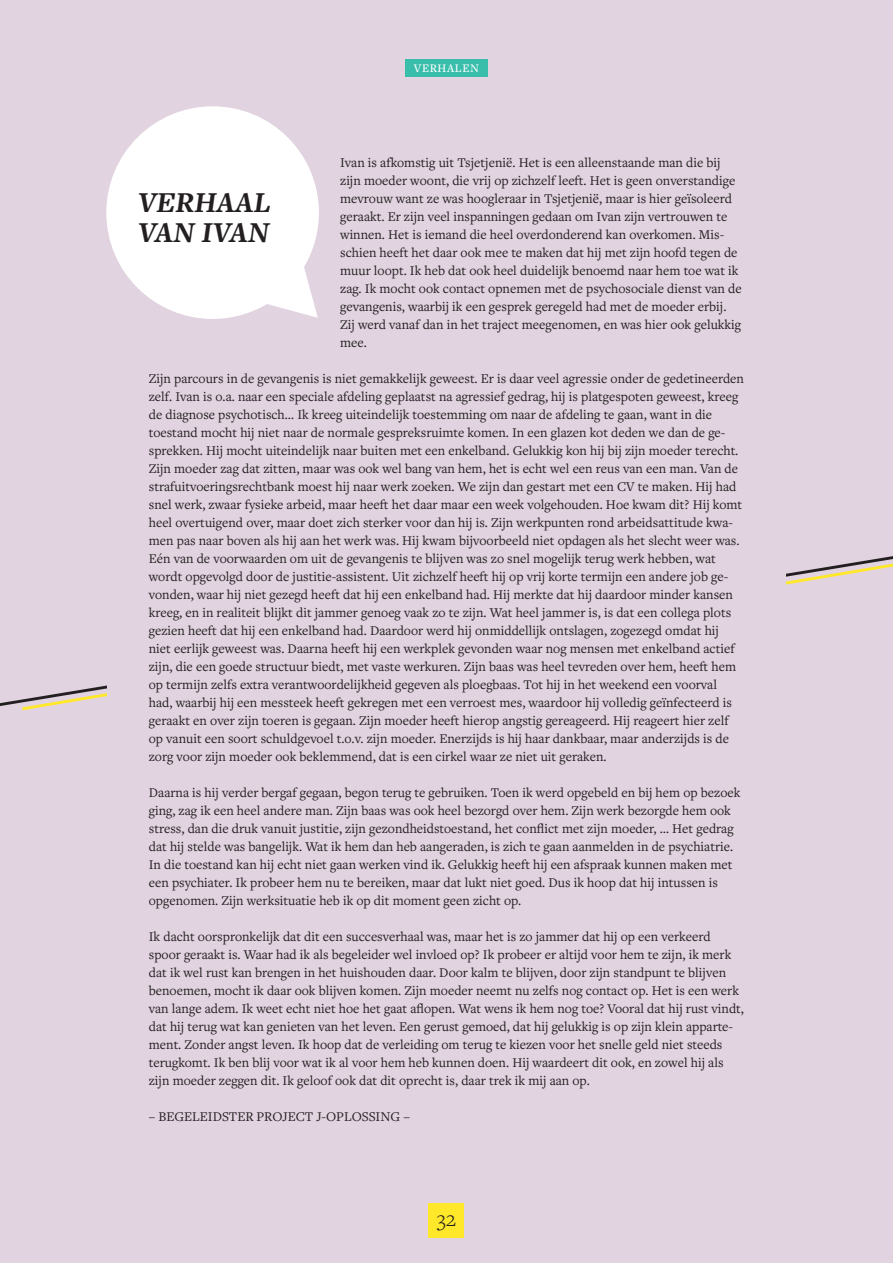
<style>
.page{position:relative;width:893px;height:1263px;background:#e1d3e0}
.page>*{position:absolute;margin:0;border:0;box-sizing:border-box;transform-origin:0 0}
.verhaal_-_tekstballo{font:italic 700 30px/30px "Freight Text Pro";color:#231f20}
.t1{font:300 22.5px "Freight Text Pro";color:#231f20}
.verhaal_-_lees{font:13.8px/18px "Freight Text Pro";color:#231f20}
.t2{font:500 12px "Freight Text Pro";letter-spacing:.05em;color:#fff}
</style>
<div class="page">
<svg style="left:106px;top:106px;width:213px;height:213px;fill:#fff"></svg>
<div style="left:429px;top:1203px;width:35px;height:35px;background:#ffe82a"></div>
<svg style="left:0;top:685px;width:106px;height:26px"></svg>
<svg style="left:787px;top:556px;width:106px;height:29px"></svg>
<div style="left:405px;top:60px;width:83px;height:17px;background:#38beab"></div>
<p class="t2" style="left:414px;top:60px;width:67px">VERHALEN</p>
<p class="verhaal_-_lees" style="left:340px;top:153px;width:403px">Ivan is afkomstig uit Tsjetjenië. Het is een alleenstaande man die bij zijn moeder woont, die vrij op zichzelf leeft. Het is geen onverstandige mevrouw want ze was hoogleraar in Tsjetjenië, maar is hier geïsoleerd geraakt. Er zijn veel inspanningen gedaan om Ivan zijn vertrouwen te winnen. Het is iemand die heel overdonderend kan overkomen. Mis&shy;schien heeft het daar ook mee te maken dat hij met zijn hoofd tegen de muur loopt. Ik heb dat ook heel duidelijk benoemd naar hem toe wat ik zag. Ik mocht ook contact opnemen met de psychosociale dienst van de gevangenis, waarbij ik een gesprek geregeld had met de moeder erbij.<br>Zij werd vanaf dan in het traject meegenomen, en was hier ook gelukkig mee.</p>
<p class="verhaal_-_lees" style="left:149px;top:369px;width:597px">Zijn parcours in de gevangenis is niet gemakkelijk geweest. Er is daar veel agressie onder de gedetineerden zelf. Ivan is o.a. naar een speciale afdeling geplaatst na agressief gedrag, hij is platgespoten geweest, kreeg de diagnose psychotisch… Ik kreeg uiteindelijk toestemming om naar de afdeling te gaan, want in die toestand mocht hij niet naar de normale gespreksruimte komen. In een glazen kot deden we dan de ge&shy;sprekken. Hij mocht uiteindelijk naar buiten met een enkelband. Gelukkig kon hij bij zijn moeder terecht.<br>Zijn moeder zag dat zitten, maar was ook wel bang van hem, het is echt wel een reus van een man. Van de strafuitvoeringsrechtbank moest hij naar werk zoeken. We zijn dan gestart met een CV te maken. Hij had snel werk, zwaar fysieke arbeid, maar heeft het daar maar een week volgehouden. Hoe kwam dit? Hij komt heel overtuigend over, maar doet zich sterker voor dan hij is. Zijn werkpunten rond arbeidsattitude kwa&shy;men pas naar boven als hij aan het werk was. Hij kwam bijvoorbeeld niet opdagen als het slecht weer was.</p>
<p class="verhaal_-_lees" style="left:149px;top:549px;width:589px">Eén van de voorwaarden om uit de gevangenis te blijven was zo snel mogelijk terug werk hebben, wat wordt opgevolgd door de justitie-assistent. Uit zichzelf heeft hij op vrij korte termijn een andere job ge&shy;vonden, waar hij niet gezegd heeft dat hij een enkelband had. Hij merkte dat hij daardoor minder kansen kreeg, en in realiteit blijkt dit jammer genoeg vaak zo te zijn. Wat heel jammer is, is dat een collega plots gezien heeft dat hij een enkelband had. Daardoor werd hij onmiddellijk ontslagen, zogezegd omdat hij niet eerlijk geweest was. Daarna heeft hij een werkplek gevonden waar nog mensen met enkelband actief zijn, die een goede structuur biedt, met vaste werkuren. Zijn baas was heel tevreden over hem, heeft hem op termijn zelfs extra verantwoordelijkheid gegeven als ploegbaas. Tot hij in het weekend een voorval had, waarbij hij een messteek heeft gekregen met een verroest mes, waardoor hij volledig geïnfecteerd is geraakt en over zijn toeren is gegaan. Zijn moeder heeft hierop angstig gereageerd. Hij reageert hier zelf op vanuit een soort schuldgevoel t.o.v. zijn moeder. Enerzijds is hij haar dankbaar, maar anderzijds is de zorg voor zijn moeder ook beklemmend, dat is een cirkel waar ze niet uit geraken.</p>
<p class="verhaal_-_lees" style="left:149px;top:783px;width:593px">Daarna is hij verder bergaf gegaan, begon terug te gebruiken. Toen ik werd opgebeld en bij hem op bezoek ging, zag ik een heel andere man. Zijn baas was ook heel bezorgd over hem. Zijn werk bezorgde hem ook stress, dan die druk vanuit justitie, zijn gezondheidstoestand, het conflict met zijn moeder, … Het gedrag dat hij stelde was bangelijk. Wat ik hem dan heb aangeraden, is zich te gaan aanmelden in de psychiatrie.<br>In die toestand kan hij echt niet gaan werken vind ik. Gelukkig heeft hij een afspraak kunnen maken met een psychiater. Ik probeer hem nu te bereiken, maar dat lukt niet goed. Dus ik hoop dat hij intussen is opgenomen. Zijn werksituatie heb ik op dit moment geen zicht op.</p>
<p class="verhaal_-_lees" style="left:149px;top:927px;width:597px">Ik dacht oorspronkelijk dat dit een succesverhaal was, maar het is zo jammer dat hij op een verkeerd spoor geraakt is. Waar had ik als begeleider wel invloed op? Ik probeer er altijd voor hem te zijn, ik merk dat ik wel rust kan brengen in het huishouden daar. Door kalm te blijven, door zijn standpunt te blijven benoemen, mocht ik daar ook blijven komen. Zijn moeder neemt nu zelfs nog contact op. Het is een werk van lange adem. Ik weet echt niet hoe het gaat aflopen. Wat wens ik hem nog toe? Vooral dat hij rust vindt, dat hij terug wat kan genieten van het leven. Een gerust gemoed, dat hij gelukkig is op zijn klein apparte&shy;ment. Zonder angst leven. Ik hoop dat de verleiding om terug te kiezen voor het snelle geld niet steeds terugkomt. Ik ben blij voor wat ik al voor hem heb kunnen doen. Hij waardeert dit ook, en zowel hij als zijn moeder zeggen dit. Ik geloof ook dat dit oprecht is, daar trek ik mij aan op.</p>
<p class="verhaal_-_lees" style="left:149px;top:1107px;width:263px">– BEGELEIDSTER PROJECT J-OPLOSSING –</p>
<p class="verhaal_-_tekstballo" style="left:138px;top:187px;width:134px">VERHAAL<br>VAN IVAN</p>
<h2 class="t1" style="left:437px;top:1204px;width:21px">32</h2>
</div>
